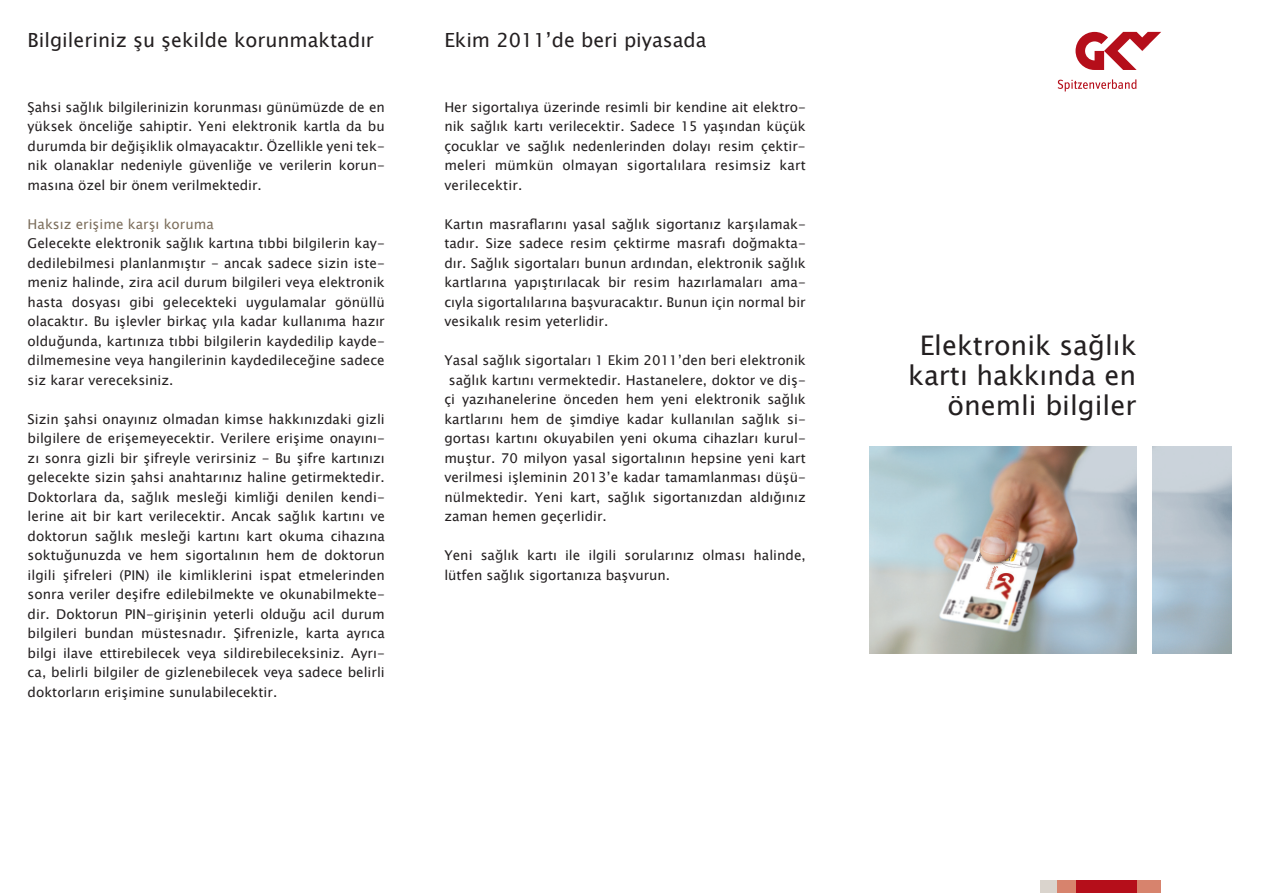
<style>
.page{position:relative;width:1263px;height:893px;background:#fff}
.page>*{position:absolute;margin:0;border:0;box-sizing:border-box;transform-origin:0 0}
.t1{font:27px/30px "Lucida Sans Unicode";color:#231f20;text-align:right}
.Ü2{font:19.5px "Lucida Sans Unicode";color:#231f20}
.Lauf{font:13.5px/19.5px "Lucida Sans Unicode";color:#231f20;text-align:justify}
.Ü3{font:13.5px "Lucida Sans Unicode";color:#7c6e5c}
</style>
<div class="page">
<img style="left:870px;top:446px;width:266px;height:208px">
<svg style="left:1058px;top:32px;width:103px;height:59px"></svg>
<div style="left:1039px;top:881px;width:41px;height:12px;background:#dad4cd"></div>
<div style="left:1058px;top:881px;width:103px;height:12px;background:#d7836d"></div>
<div style="left:1076px;top:881px;width:60px;height:12px;background:#b50e1a"></div>
<p class="Ü2" style="left:28px;top:25px;width:348px">Bilgileriniz şu şekilde korunmaktadır</p>
<p class="Lauf" style="left:28px;top:97px;width:359px">Şahsi sağlık bilgilerinizin korunması günümüzde de en yüksek önceliğe sahiptir. Yeni elektronik kartla da bu durumda bir değişiklik olmayacaktır. Özellikle yeni tek&shy;nik olanaklar nedeniyle güvenliğe ve verilerin korun&shy;masına özel bir önem verilmektedir.</p>
<p class="Ü3" style="left:28px;top:213px;width:188px">Haksız erişime karşı koruma</p>
<p class="Lauf" style="left:28px;top:234px;width:359px">Gelecekte elektronik sağlık kartına tıbbi bilgilerin kay&shy;dedilebilmesi planlanmıştır - ancak sadece sizin iste&shy;meniz halinde, zira acil durum bilgileri veya elektronik hasta dosyası gibi gelecekteki uygulamalar gönüllü olacaktır. Bu işlevler birkaç yıla kadar kullanıma hazır olduğunda, kartınıza tıbbi bilgilerin kaydedilip kayde&shy;dilmemesine veya hangilerinin kaydedileceğine sadece siz karar vereceksiniz.</p>
<p class="Lauf" style="left:28px;top:409px;width:359px">Sizin şahsi onayınız olmadan kimse hakkınızdaki gizli bilgilere de erişemeyecektir. Verilere erişime onayını&shy;zı sonra gizli bir şifreyle verirsiniz - Bu şifre kartınızı gelecekte sizin şahsi anahtarınız haline getirmektedir.<br>Doktorlara da, sağlık mesleği kimliği denilen kendi&shy;lerine ait bir kart verilecektir. Ancak sağlık kartını ve doktorun sağlık mesleği kartını kart okuma cihazına soktuğunuzda ve hem sigortalının hem de doktorun ilgili şifreleri (PIN) ile kimliklerini ispat etmelerinden sonra veriler deşifre edilebilmekte ve okunabilmekte&shy;dir. Doktorun PIN-girişinin yeterli olduğu acil durum bilgileri bundan müstesnadır. Şifrenizle, karta ayrıca bilgi ilave ettirebilecek veya sildirebileceksiniz. Ayrı&shy;ca, belirli bilgiler de gizlenebilecek veya sadece belirli doktorların erişimine sunulabilecektir.</p>
<p class="Ü2" style="left:444px;top:25px;width:264px">Ekim 2011’de beri piyasada</p>
<p class="Lauf" style="left:444px;top:97px;width:363px">Her sigortalıya üzerinde resimli bir kendine ait elektro&shy;nik sağlık kartı verilecektir. Sadece 15 yaşından küçük çocuklar ve sağlık nedenlerinden dolayı resim çektir&shy;meleri mümkün olmayan sigortalılara resimsiz kart verilecektir.</p>
<p class="Lauf" style="left:444px;top:214px;width:363px">Kartın masraflarını yasal sağlık sigortanız karşılamak&shy;tadır. Size sadece resim çektirme masrafı doğmakta&shy;dır. Sağlık sigortaları bunun ardından, elektronik sağlık kartlarına yapıştırılacak bir resim hazırlamaları ama&shy;cıyla sigortalılarına başvuracaktır. Bunun için normal bir vesikalık resim yeterlidir.</p>
<p class="Lauf" style="left:444px;top:351px;width:363px">Yasal sağlık sigortaları 1 Ekim 2011’den beri elektronik</p>
<p class="Lauf" style="left:449px;top:370px;width:358px">sağlık kartını vermektedir. Hastanelere, doktor ve diş-</p>
<p class="Lauf" style="left:444px;top:390px;width:363px">çi yazıhanelerine önceden hem yeni elektronik sağlık</p>
<p class="Lauf" style="left:444px;top:409px;width:363px">kartlarını hem de şimdiye kadar kullanılan sağlık si-</p>
<p class="Lauf" style="left:444px;top:429px;width:363px">gortası kartını okuyabilen yeni okuma cihazları kurul-</p>
<p class="Lauf" style="left:444px;top:448px;width:363px">muştur. 70 milyon yasal sigortalının hepsine yeni kart</p>
<p class="Lauf" style="left:444px;top:468px;width:363px">verilmesi işleminin 2013’e kadar tamamlanması düşü-</p>
<p class="Lauf" style="left:444px;top:487px;width:363px">nülmektedir. Yeni kart, sağlık sigortanızdan aldığınız</p>
<p class="Lauf" style="left:444px;top:507px;width:164px">zaman hemen geçerlidir.</p>
<p class="Lauf" style="left:444px;top:546px;width:363px">Yeni sağlık kartı ile ilgili sorularınız olması halinde, lütfen sağlık sigortanıza başvurun.</p>
<p class="t1" style="left:920px;top:330px;width:218px">Elektronik sağlık</p>
<p class="t1" style="left:908px;top:360px;width:230px">kartı hakkında en önemli bilgiler</p>
</div>
